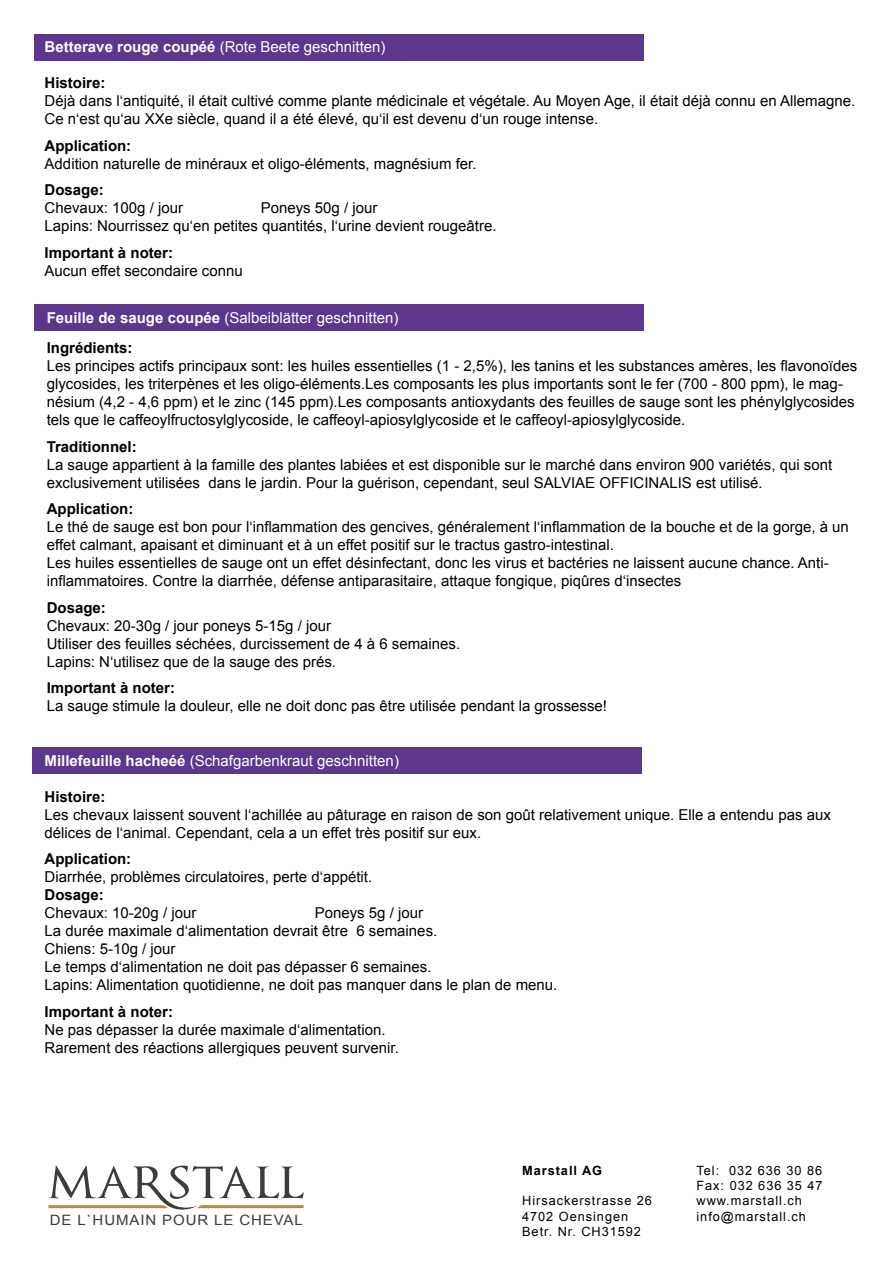
<style>
.page{position:relative;width:893px;height:1263px;background:#fff}
.page>*{position:absolute;margin:0;border:0;box-sizing:border-box;transform-origin:0 0}
.t1{font:15px/18px "Arial";color:#000}
.t2{font:15px/30.8px "Arial";color:#fff}
.t3{font:700 15px "Arial";color:#000}
.t4{font:14.25px "Arial";letter-spacing:.06em;color:#3c3c3b;scale:1.05 1}
.t5{font:12.75px/15.3px "Arial";letter-spacing:.075em;color:#000}
.t6{font:700 12.75px "Arial";letter-spacing:.075em;color:#000}
.s1{font-weight:700}
.s2{font-weight:700;color:#000}
</style>
<div class="page">
<svg style="left:48px;top:1165px;width:256px;height:45px"></svg>
<div style="left:34px;top:34px;width:610px;height:27px;background:#5d378d"></div>
<div style="left:34px;top:304px;width:610px;height:27px;background:#5d378d"></div>
<div style="left:32px;top:747px;width:610px;height:27px;background:#5d378d"></div>
<p class="t2" style="left:45px;top:32px;width:342px"><span class="s1">Betterave rouge coupéé</span> (Rote Beete geschnitten)</p>
<p class="t3" style="left:45px;top:72px;width:62px">Histoire:</p>
<p class="t1" style="left:45px;top:92px;width:812px">Déjà dans l‘antiquité, il était cultivé comme plante médicinale et végétale. Au Moyen Age, il était déjà connu en Allemagne.<br>Ce n‘est qu‘au XXe siècle, quand il a été élevé, qu‘il est devenu d‘un rouge intense.</p>
<p class="t3" style="left:45px;top:135px;width:88px">Application:</p>
<p class="t1" style="left:45px;top:154px;width:433px">Addition naturelle de minéraux et oligo-éléments, magnésium fer.</p>
<p class="t3" style="left:45px;top:179px;width:61px">Dosage:</p>
<p class="t1" style="left:45px;top:199px;width:140px">Chevaux: 100g / jour</p>
<p class="t1" style="left:45px;top:199px;width:453px;text-indent:216px">Poneys 50g / jour<br>Lapins: Nourrissez qu‘en petites quantités, l‘urine devient rougeâtre.</p>
<p class="t3" style="left:45px;top:242px;width:130px">Important à noter:</p>
<p class="t1" style="left:45px;top:261px;width:200px">Aucun effet secondaire connu</p>
<p class="t2" style="left:47px;top:302px;width:353px"><span class="s1">Feuille de sauge coupée</span> (Salbeiblätter geschnitten)<br><span class="s2">Ingrédients:</span></p>
<p class="t1" style="left:47px;top:357px;width:812px">Les principes actifs principaux sont: les huiles essentielles (1 - 2,5%), les tanins et les substances amères, les flavonoïdes glycosides, les triterpènes et les oligo-éléments.Les composants les plus importants sont le fer (700 - 800 ppm), le mag&shy;nésium (4,2 - 4,6 ppm) et le zinc (145 ppm).Les composants antioxydants des feuilles de sauge sont les phénylglycosides tels que le caffeoylfructosylglycoside, le caffeoyl-apiosylglycoside et le caffeoyl-apiosylglycoside.</p>
<p class="t3" style="left:47px;top:436px;width:92px">Traditionnel:</p>
<p class="t1" style="left:47px;top:456px;width:787px">La sauge appartient à la famille des plantes labiées et est disponible sur le marché dans environ 900 variétés, qui sont exclusivement utilisées dans le jardin. Pour la guérison, cependant, seul SALVIAE OFFICINALIS est utilisé.</p>
<p class="t3" style="left:47px;top:499px;width:88px">Application:</p>
<p class="t1" style="left:47px;top:518px;width:804px">Le thé de sauge est bon pour l‘inflammation des gencives, généralement l‘inflammation de la bouche et de la gorge, à un effet calmant, apaisant et diminuant et à un effet positif sur le tractus gastro-intestinal.<br>Les huiles essentielles de sauge ont un effet désinfectant, donc les virus et bactéries ne laissent aucune chance. Anti&shy;inflammatoires. Contre la diarrhée, défense antiparasitaire, attaque fongique, piqûres d‘insectes</p>
<p class="t3" style="left:47px;top:597px;width:61px">Dosage:</p>
<p class="t1" style="left:47px;top:617px;width:415px">Chevaux: 20-30g / jour poneys 5-15g / jour<br>Utiliser des feuilles séchées, durcissement de 4 à 6 semaines.<br>Lapins: N‘utilisez que de la sauge des prés.</p>
<p class="t3" style="left:47px;top:678px;width:130px">Important à noter:</p>
<p class="t1" style="left:47px;top:697px;width:562px">La sauge stimule la douleur, elle ne doit donc pas être utilisée pendant la grossesse!</p>
<p class="t2" style="left:45px;top:745px;width:356px"><span class="s1">Millefeuille hacheéé</span> (Schafgarbenkraut geschnitten)</p>
<p class="t3" style="left:45px;top:786px;width:62px">Histoire:</p>
<p class="t1" style="left:45px;top:805px;width:788px">Les chevaux laissent souvent l‘achillée au pâturage en raison de son goût relativement unique. Elle a entendu pas aux délices de l‘animal. Cependant, cela a un effet très positif sur eux.</p>
<p class="t3" style="left:45px;top:848px;width:88px">Application:</p>
<p class="t1" style="left:45px;top:868px;width:329px">Diarrhée, problèmes circulatoires, perte d‘appétit.</p>
<p class="t3" style="left:45px;top:884px;width:61px">Dosage:</p>
<p class="t1" style="left:45px;top:904px;width:153px">Chevaux: 10-20g / jour</p>
<p class="t1" style="left:45px;top:904px;width:514px;text-indent:270px">Poneys 5g / jour<br>La durée maximale d‘alimentation devrait être 6 semaines.<br>Chiens: 5-10g / jour<br>Le temps d‘alimentation ne doit pas dépasser 6 semaines.<br>Lapins: Alimentation quotidienne, ne doit pas manquer dans le plan de menu.</p>
<p class="t3" style="left:45px;top:1001px;width:130px">Important à noter:</p>
<p class="t1" style="left:45px;top:1020px;width:356px">Ne pas dépasser la durée maximale d‘alimentation.<br>Rarement des réactions allergiques peuvent survenir.</p>
<p class="t4" style="left:50px;top:1210px;width:243px">DE L`HUMAIN POUR LE CHEVAL</p>
<p class="t6" style="left:522px;top:1161px;width:81px">Marstall AG</p>
<p class="t5" style="left:522px;top:1193px;width:131px">Hirsackerstrasse 26<br>4702 Oensingen<br>Betr. Nr. CH31592</p>
<p class="t5" style="left:696px;top:1162px;width:128px">Tel: 032 636 30 86<br>Fax: 032 636 35 47 www.marstall.ch info@marstall.ch</p>
</div>
